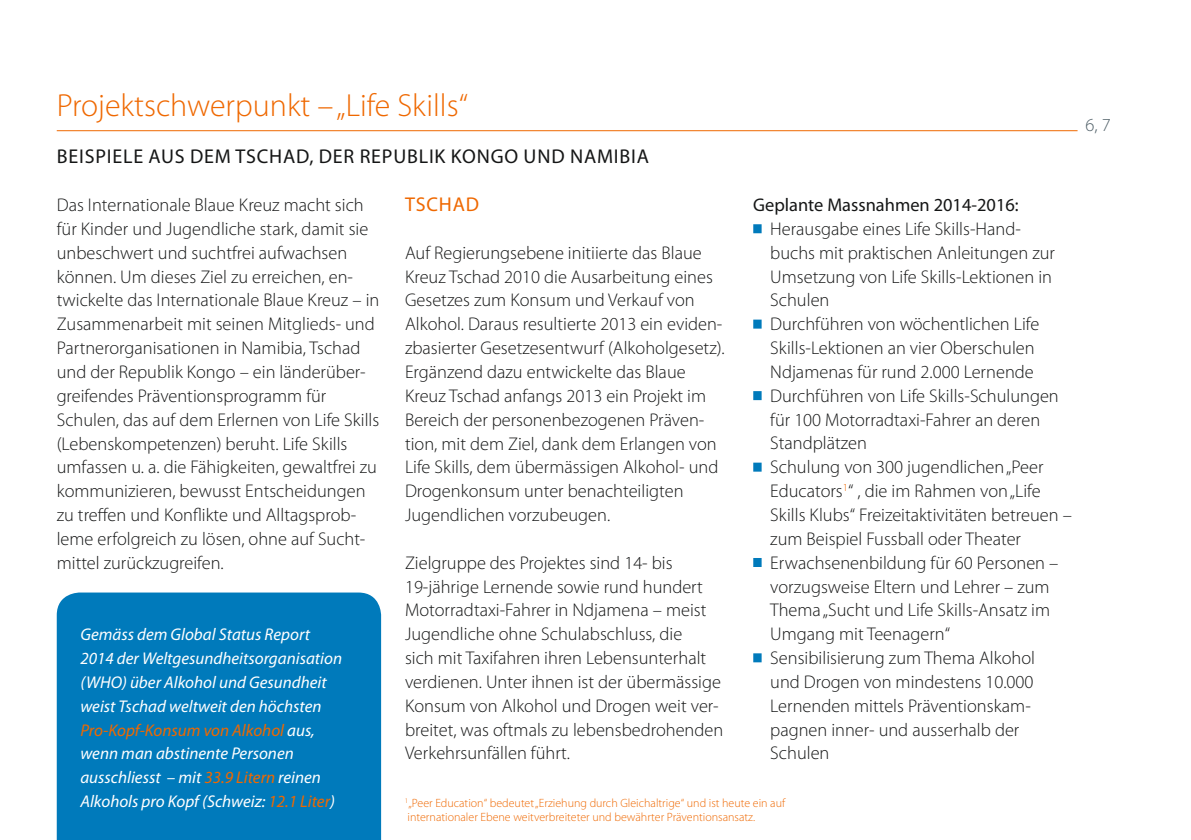
<style>
.page{position:relative;width:1191px;height:840px;background:#fff}
.page>*{position:absolute;margin:0;border:0;box-sizing:border-box;transform-origin:0 0}
.t1{font:300 32px "Myriad Pro";color:#ef6800}
.t2{font:20px "Myriad Pro";letter-spacing:.04em;color:#151616}
.t3{font:20px "Myriad Pro";letter-spacing:.04em;color:#ef6800}
.t4{font:300 18.4px/23.8px "Myriad Pro";color:#151616}
.t5{font:18.4px "Myriad Pro";color:#151616}
.t6{font:300 18.4px "Myriad Pro";color:#4e5e66}
.t7{font:italic 17px/23.8px "Myriad Pro";color:#fff}
.t8{font:300 12px/14.4px "Myriad Pro";color:#ef6800}
.s1{color:#ef6800}
</style>
<div class="page">
<hr style="left:57px;top:130px;width:1020px;height:1px;background:#ef6800">
<div style="left:753px;top:224px;width:8px;height:9px;background:#007abb"></div>
<div style="left:753px;top:319px;width:8px;height:9px;background:#007abb"></div>
<div style="left:753px;top:391px;width:8px;height:9px;background:#007abb"></div>
<div style="left:753px;top:462px;width:8px;height:9px;background:#007abb"></div>
<div style="left:753px;top:557px;width:8px;height:9px;background:#007abb"></div>
<div style="left:753px;top:653px;width:8px;height:9px;background:#007abb"></div>
<div style="left:57px;top:592px;width:324px;height:247px;background:#007abb"></div>
<h1 class="t1" style="left:57px;top:86px;width:413px">Projektschwerpunkt – „Life Skills“</h1>
<p class="t2" style="left:57px;top:144px;width:593px">BEISPIELE AUS DEM TSCHAD, DER REPUBLIK KONGO UND NAMIBIA</p>
<p class="t4" style="left:57px;top:193px;width:324px">Das Internationale Blaue Kreuz macht sich für Kinder und Jugendliche stark, damit sie unbeschwert und suchtfrei aufwachsen können. Um dieses Ziel zu erreichen, en&shy;twickelte das Internationale Blaue Kreuz – in Zusammenarbeit mit seinen Mitglieds- und Partnerorganisationen in Namibia, Tschad und der Republik Kongo – ein länderüber&shy;greifendes Präventionsprogramm für Schulen, das auf dem Erlernen von Life Skills (Lebenskompetenzen) beruht. Life Skills umfassen u. a. die Fähigkeiten, gewaltfrei zu kommunizieren, bewusst Entscheidungen zu treffen und Konflikte und Alltagsprob&shy;leme erfolgreich zu lösen, ohne auf Sucht&shy;mittel zurückzugreifen.</p>
<p class="t3" style="left:405px;top:192px;width:75px">TSCHAD</p>
<p class="t5" style="left:753px;top:193px;width:267px">Geplante Massnahmen 2014-2016:</p>
<p class="t4" style="left:770px;top:217px;width:303px">Herausgabe eines Life Skills-Hand-<br>buchs mit praktischen Anleitungen zur Umsetzung von Life Skills-Lektionen in Schulen<br>Durchführen von wöchentlichen Life Skills-Lektionen an vier Oberschulen Ndjamenas für rund 2.000 Lernende Durchführen von Life Skills-Schulungen für 100 Motorradtaxi-Fahrer an deren Standplätzen<br>Schulung von 300 jugendlichen „Peer Educators<sup>1</sup>“ , die im Rahmen von „Life Skills Klubs“ Freizeitaktivitäten betreuen – zum Beispiel Fussball oder Theater Erwachsenenbildung für 60 Personen – vorzugsweise Eltern und Lehrer – zum Thema „Sucht und Life Skills-Ansatz im Umgang mit Teenagern“<br>Sensibilisierung zum Thema Alkohol<br>und Drogen von mindestens 10.000<br>Lernenden mittels Präventionskam&shy;pagnen inner- und ausserhalb der Schulen</p>
<p class="t4" style="left:405px;top:240px;width:321px">Auf Regierungsebene initiierte das Blaue Kreuz Tschad 2010 die Ausarbeitung eines Gesetzes zum Konsum und Verkauf von Alkohol. Daraus resultierte 2013 ein eviden&shy;zbasierter Gesetzesentwurf (Alkoholgesetz).<br>Ergänzend dazu entwickelte das Blaue Kreuz Tschad anfangs 2013 ein Projekt im Bereich der personenbezogenen Präven&shy;tion, mit dem Ziel, dank dem Erlangen von Life Skills, dem übermässigen Alkohol- und Drogenkonsum unter benachteiligten Jugendlichen vorzubeugen.</p>
<p class="t4" style="left:405px;top:550px;width:320px">Zielgruppe des Projektes sind 14- bis 19-jährige Lernende sowie rund hundert Motorradtaxi-Fahrer in Ndjamena – meist Jugendliche ohne Schulabschluss, die<br>sich mit Taxifahren ihren Lebensunterhalt verdienen. Unter ihnen ist der übermässige Konsum von Alkohol und Drogen weit ver&shy;breitet, was oftmals zu lebensbedrohenden Verkehrsunfällen führt.</p>
<p class="t7" style="left:80px;top:622px;width:263px">Gemäss dem Global Status Report 2014 der Weltgesundheitsorganisation (WHO) über Alkohol und Gesundheit weist Tschad weltweit den höchsten <span class="s1">Pro-Kopf-Konsum von Alkohol</span> aus, wenn man abstinente Personen ausschliesst – mit <span class="s1">33.9 Litern</span> reinen Alkohols pro Kopf (Schweiz: <span class="s1">12.1 Liter</span>)</p>
<p class="t8" style="left:405px;top:794px;width:382px"><sup>1</sup>„Peer Education“ bedeutet „Erziehung durch Gleichaltrige“ und ist heute ein auf internationaler Ebene weitverbreiteter und bewährter Präventionsansatz.</p>
<p class="t6" style="left:1085px;top:113px;width:27px">6, 7</p>
</div>
